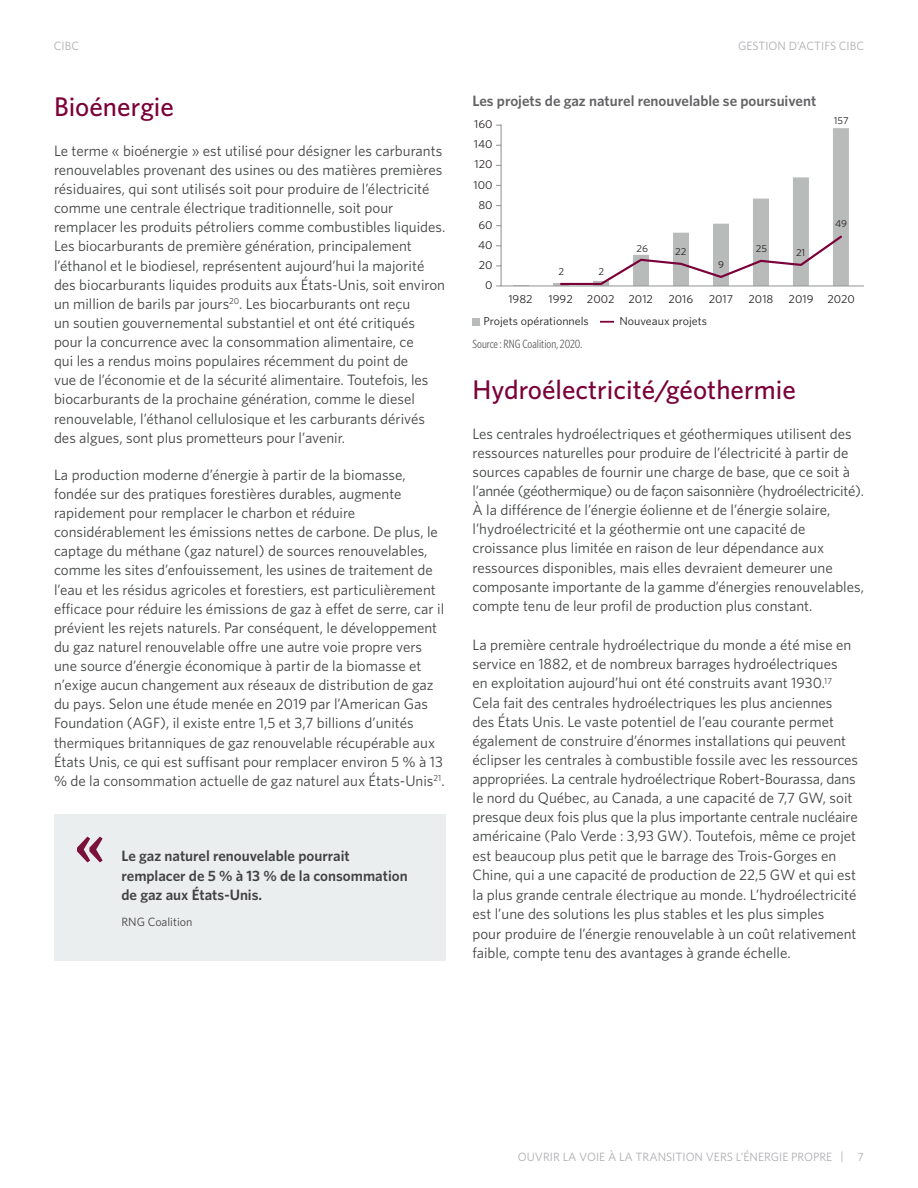
<style>
.page{position:relative;width:918px;height:1188px;background:#fff}
.page>*{position:absolute;margin:0;border:0;box-sizing:border-box;transform-origin:0 0}
.t1{font:500 27px "Whitney";color:#7a0139}
.t2{font:15px/19.2px "Whitney";color:#414343}
.t3{font:600 15px/19.5px "Whitney";color:#414343}
.t4{font:600 15px "Whitney";color:#636366}
.t5{font:12px "Whitney";color:#adaeb2}
.t6{font:12px "Whitney Condensed";color:#636366}
.t7{font:12px "Whitney";color:#414343}
.t8{font:11.55px "Whitney";color:#231f20;scale:1.04 1}
.t9{font:10.05px "Whitney";color:#231f20;scale:1.04 1}
</style>
<div class="page">
<div style="left:54px;top:814px;width:392px;height:147px;background:#ebeeee"></div>
<svg style="left:77px;top:837px;width:26px;height:25px"></svg>
<div style="left:473px;top:318px;width:7px;height:7px;background:#b9baba"></div>
<svg style="left:600px;top:321px;width:14px;height:2px"></svg>
<svg style="left:553px;top:128px;width:296px;height:157px"></svg>
<hr style="left:501px;top:125px;width:1px;height:161px;background:#999a9b">
<hr style="left:501px;top:285px;width:363px;height:2px;background:#999a9b">
<svg style="left:559px;top:234px;width:285px;height:52px"></svg>
<p class="t5" style="left:54px;top:38px;width:27px">CIBC</p>
<p class="t5" style="left:738px;top:38px;width:127px">GESTION D’ACTIFS CIBC</p>
<h1 class="t1" style="left:54px;top:89px;width:121px">Bioénergie</h1>
<p class="t2" style="left:54px;top:141px;width:393px">Le terme « bioénergie » est utilisé pour désigner les carburants renouvelables provenant des usines ou des matières premières résiduaires, qui sont utilisés soit pour produire de l’électricité comme une centrale électrique traditionnelle, soit pour remplacer les produits pétroliers comme combustibles liquides.<br>Les biocarburants de première génération, principalement l’éthanol et le biodiesel, représentent aujourd’hui la majorité des biocarburants liquides produits aux États-Unis, soit environ un million de barils par jours<sup>20</sup>. Les biocarburants ont reçu<br>un soutien gouvernemental substantiel et ont été critiqués pour la concurrence avec la consommation alimentaire, ce<br>qui les a rendus moins populaires récemment du point de<br>vue de l’économie et de la sécurité alimentaire. Toutefois, les biocarburants de la prochaine génération, comme le diesel renouvelable, l’éthanol cellulosique et les carburants dérivés des algues, sont plus prometteurs pour l’avenir.</p>
<p class="t2" style="left:54px;top:465px;width:392px">La production moderne d’énergie à partir de la biomasse, fondée sur des pratiques forestières durables, augmente rapidement pour remplacer le charbon et réduire considérablement les émissions nettes de carbone. De plus, le captage du méthane (gaz naturel) de sources renouvelables, comme les sites d’enfouissement, les usines de traitement de l’eau et les résidus agricoles et forestiers, est particulièrement efficace pour réduire les émissions de gaz à effet de serre, car il prévient les rejets naturels. Par conséquent, le développement du gaz naturel renouvelable offre une autre voie propre vers une source d’énergie économique à partir de la biomasse et n’exige aucun changement aux réseaux de distribution de gaz du pays. Selon une étude menée en 2019 par l’American Gas Foundation (AGF), il existe entre 1,5 et 3,7 billions d’unités thermiques britanniques de gaz renouvelable récupérable aux États Unis, ce qui est suffisant pour remplacer environ 5 % à 13 % de la consommation actuelle de gaz naturel aux États-Unis<sup>21</sup>.</p>
<p class="t3" style="left:122px;top:846px;width:288px">Le gaz naturel renouvelable pourrait remplacer de 5 % à 13 % de la consommation de gaz aux États-Unis.</p>
<p class="t7" style="left:122px;top:914px;width:72px">RNG Coalition</p>
<p class="t4" style="left:472px;top:91px;width:345px">Les projets de gaz naturel renouvelable se poursuivent</p>
<p class="t8" style="left:474px;top:117px;width:19px">160</p>
<p class="t8" style="left:474px;top:137px;width:20px">140</p>
<p class="t8" style="left:475px;top:157px;width:19px">120</p>
<p class="t8" style="left:474px;top:177px;width:20px">100</p>
<p class="t8" style="left:478px;top:197px;width:15px">80</p>
<p class="t8" style="left:478px;top:217px;width:15px">60</p>
<p class="t8" style="left:478px;top:237px;width:15px">40</p>
<p class="t8" style="left:479px;top:257px;width:15px">20</p>
<p class="t8" style="left:485px;top:277px;width:9px">0</p>
<p class="t9" style="left:559px;top:265px;width:7px">2</p>
<p class="t9" style="left:598px;top:265px;width:7px">2</p>
<p class="t9" style="left:636px;top:242px;width:13px">26</p>
<p class="t9" style="left:675px;top:244px;width:12px">22</p>
<p class="t9" style="left:718px;top:258px;width:7px">9</p>
<p class="t9" style="left:756px;top:241px;width:12px">25</p>
<p class="t9" style="left:796px;top:245px;width:10px">21</p>
<p class="t9" style="left:834px;top:114px;width:16px">157</p>
<p class="t9" style="left:835px;top:217px;width:13px">49</p>
<p class="t8" style="left:508px;top:292px;width:25px">1982</p>
<p class="t8" style="left:548px;top:292px;width:102px">1992 2002 2012</p>
<p class="t8" style="left:668px;top:292px;width:25px">2016</p>
<p class="t8" style="left:709px;top:292px;width:25px">2017</p>
<p class="t8" style="left:749px;top:292px;width:25px">2018</p>
<p class="t8" style="left:789px;top:292px;width:65px">2019 2020</p>
<p class="t6" style="left:472px;top:336px;width:111px">Source : RNG Coalition, 2020.</p>
<h1 class="t1" style="left:472px;top:372px;width:325px">Hydroélectricité/géothermie</h1>
<p class="t2" style="left:472px;top:424px;width:393px">Les centrales hydroélectriques et géothermiques utilisent des ressources naturelles pour produire de l’électricité à partir de sources capables de fournir une charge de base, que ce soit à l’année (géothermique) ou de façon saisonnière (hydroélectricité).<br>À la différence de l’énergie éolienne et de l’énergie solaire, l’hydroélectricité et la géothermie ont une capacité de croissance plus limitée en raison de leur dépendance aux ressources disponibles, mais elles devraient demeurer une composante importante de la gamme d’énergies renouvelables, compte tenu de leur profil de production plus constant.</p>
<p class="t2" style="left:472px;top:635px;width:387px">La première centrale hydroélectrique du monde a été mise en service en 1882, et de nombreux barrages hydroélectriques<br>en exploitation aujourd’hui ont été construits avant 1930.<sup>17<br></sup>Cela fait des centrales hydroélectriques les plus anciennes<br>des États Unis. Le vaste potentiel de l’eau courante permet également de construire d’énormes installations qui peuvent éclipser les centrales à combustible fossile avec les ressources appropriées. La centrale hydroélectrique Robert-Bourassa, dans le nord du Québec, au Canada, a une capacité de 7,7 GW, soit presque deux fois plus que la plus importante centrale nucléaire américaine (Palo Verde : 3,93 GW). Toutefois, même ce projet est beaucoup plus petit que le barrage des Trois-Gorges en Chine, qui a une capacité de production de 22,5 GW et qui est la plus grande centrale électrique au monde. L’hydroélectricité est l’une des solutions les plus stables et les plus simples<br>pour produire de l’énergie renouvelable à un coût relativement faible, compte tenu des avantages à grande échelle.</p>
<p class="t8" style="left:483px;top:314px;width:103px">Projets opérationnels</p>
<p class="t8" style="left:619px;top:314px;width:86px">Nouveaux projets</p>
<p class="t5" style="left:518px;top:1149px;width:348px">OUVRIR LA VOIE À LA TRANSITION VERS L’ÉNERGIE PROPRE | 7</p>
</div>
